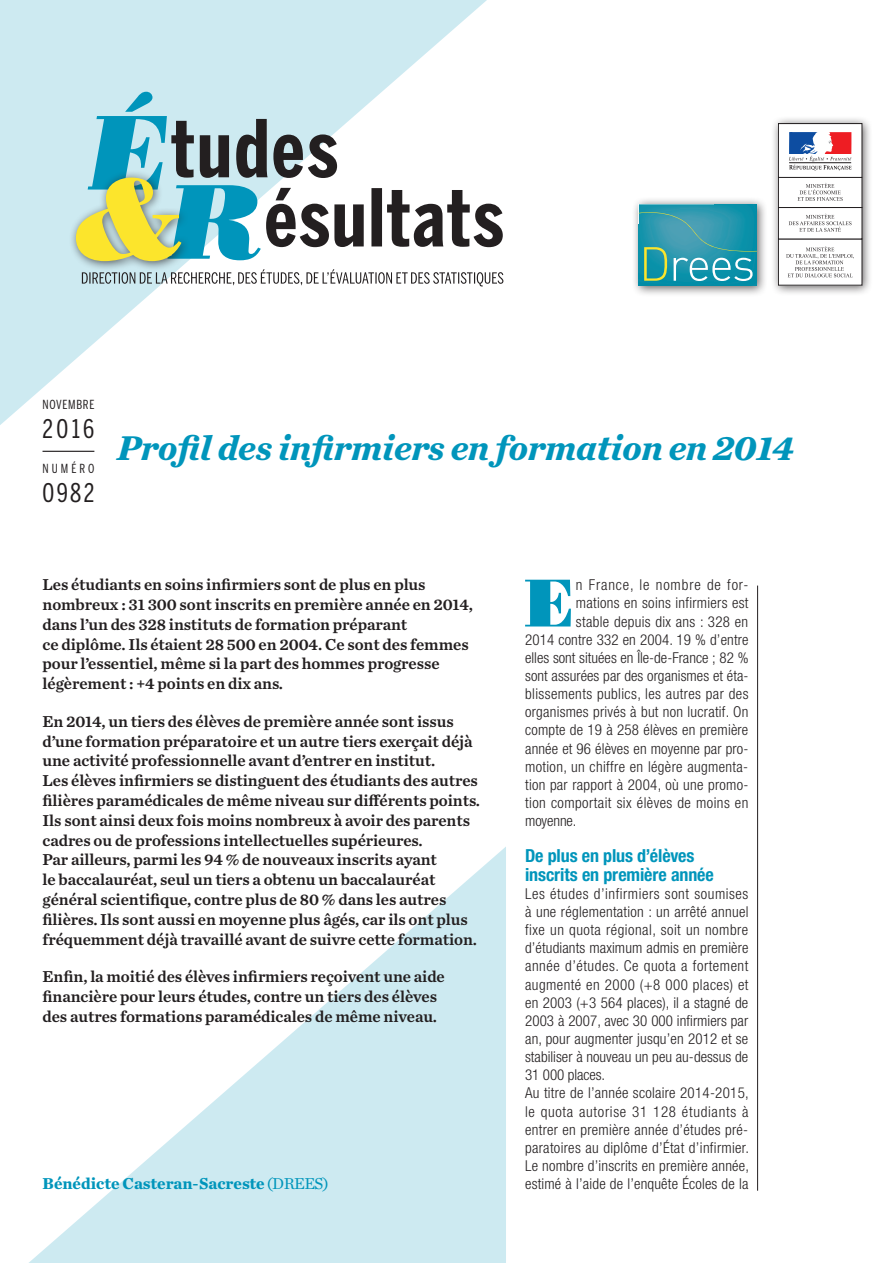
<style>
.page{position:relative;width:893px;height:1263px;background:#fff}
.page>*{position:absolute;margin:0;border:0;box-sizing:border-box;transform-origin:0 0}
.t1{font:66.9px "Bodoni Poster S Si";color:#0095bb}
.t2{font:italic 700 36px "Chronicle Text G4";letter-spacing:-.005em;color:#0095bb}
.t3{font:25.5px "Benton Sans Comp";letter-spacing:.11em;color:#231f20}
.t4{font:700 condensed 18px/18.1px "Helvetica Neue LT Std";letter-spacing:-.005em;color:#0095bb}
.t5{font:16.5px/19.8px "Chronicle Text G4 Semi";letter-spacing:-.005em;color:#231f20}
.t6{font:700 16.5px "Chronicle Text G1";letter-spacing:-.005em;color:#0095bb}
.t7{font:300 condensed 15px/18.1px "Helvetica Neue LT Std";letter-spacing:.02em;color:#231f20}
.t8{font:300 condensed 15px "Helvetica Neue LT Std";color:#231f20}
.t9{font:300 condensed 15px "Helvetica Neue LT Std";letter-spacing:.06em;color:#231f20}
.t10{font:300 condensed 15px "Helvetica Neue LT Std";letter-spacing:-.005em;color:#231f20}
.t11{font:12.45px "Benton Sans Comp";letter-spacing:.055em;color:#231f20}
.s1{font-weight:400}
</style>
<div class="page">
<svg style="left:0;top:0;width:504px;height:425px"></svg>
<svg style="left:29px;top:847px;width:477px;height:416px;fill:#d1ebf2"></svg>
<svg style="left:82px;top:269px;width:421px;height:17px"></svg>
<div style="left:68px;top:170px;width:123px;height:102px;background:#231f20;opacity:.7"></div>
<svg style="left:76px;top:92px;width:427px;height:169px"></svg>
<div style="left:771px;top:116px;width:102px;height:180px;background:#231f20;opacity:.7"></div>
<div style="left:778px;top:177px;width:84px;height:30px;background:#fff"></div>
<div style="left:778px;top:124px;width:84px;height:53px;background:#fff"></div>
<div style="left:778px;top:123px;width:84px;height:55px;border:1px solid #231f20"></div>
<svg style="left:789px;top:132px;width:62px;height:38px"></svg>
<div style="left:778px;top:239px;width:84px;height:46px;background:#fff"></div>
<svg style="left:786px;top:246px;width:68px;height:31px"></svg>
<div style="left:778px;top:207px;width:84px;height:32px;background:#fff"></div>
<div style="left:778px;top:207px;width:84px;height:32px;border:1px solid #231f20"></div>
<svg style="left:789px;top:214px;width:62px;height:18px"></svg>
<svg style="left:797px;top:183px;width:46px;height:18px"></svg>
<div style="left:631px;top:197px;width:136px;height:99px;background:#231f20;opacity:.7"></div>
<img style="left:639px;top:204px;width:118px;height:82px">
<svg style="left:639px;top:212px;width:118px;height:69px;background:#389fae"></svg>
<hr style="left:757px;top:585px;width:1px;height:606px;background:#231f20">
<hr style="left:43px;top:451px;width:51px;height:1px;background:#231f20">
<p class="t11" style="left:43px;top:398px;width:53px">NOVEMBRE</p>
<h3 class="t3" style="left:43px;top:414px;width:53px">2016</h3>
<p class="t11" style="left:43px;top:461px;width:53px">NUMÉRO</p>
<h3 class="t3" style="left:43px;top:478px;width:53px">0982</h3>
<h2 class="t2" style="left:117px;top:419px;width:678px">Profil des infirmiers en formation en 2014</h2>
<p class="t5" style="left:43px;top:574px;width:432px">Les étudiants en soins infirmiers sont de plus en plus nombreux : 31 300 sont inscrits en première année en 2014, dans l’un des 328 instituts de formation préparant<br>ce diplôme. Ils étaient 28 500 en 2004. Ce sont des femmes pour l’essentiel, même si la part des hommes progresse légèrement : +4 points en dix ans.</p>
<p class="t5" style="left:43px;top:710px;width:439px">En 2014, un tiers des élèves de première année sont issus d’une formation préparatoire et un autre tiers exerçait déjà une activité professionnelle avant d’entrer en institut.<br>Les élèves infirmiers se distinguent des étudiants des autres filières paramédicales de même niveau sur différents points.<br>Ils sont ainsi deux fois moins nombreux à avoir des parents cadres ou de professions intellectuelles supérieures.<br>Par ailleurs, parmi les 94 % de nouveaux inscrits ayant<br>le baccalauréat, seul un tiers a obtenu un baccalauréat général scientifique, contre plus de 80 % dans les autres filières. Ils sont aussi en moyenne plus âgés, car ils ont plus fréquemment déjà travaillé avant de suivre cette formation.</p>
<p class="t5" style="left:43px;top:966px;width:404px">Enfin, la moitié des élèves infirmiers reçoivent une aide financière pour leurs études, contre un tiers des élèves des autres formations paramédicales de même niveau.</p>
<p class="t6" style="left:43px;top:1170px;width:288px">Bénédicte Casteran-Sacreste <span class="s1">(DREES)</span></p>
<h1 class="t1" style="left:525px;top:562px;width:50px">E</h1>
<p class="t9" style="left:576px;top:576px;width:174px">n France, le nombre de for-</p>
<p class="t7" style="left:576px;top:594px;width:174px">mations en soins infirmiers est</p>
<p class="t7" style="left:576px;top:612px;width:174px">stable depuis dix ans : 328 en</p>
<p class="t7" style="left:525px;top:630px;width:225px">2014 contre 332 en 2004. 19 % d’entre</p>
<p class="t8" style="left:525px;top:649px;width:225px">elles sont situées en Île-de-France ; 82 %</p>
<p class="t7" style="left:525px;top:666px;width:225px">sont assurées par des organismes et éta-</p>
<p class="t7" style="left:525px;top:685px;width:225px">blissements publics, les autres par des</p>
<p class="t7" style="left:525px;top:703px;width:225px">organismes privés à but non lucratif. On</p>
<p class="t7" style="left:525px;top:721px;width:225px">compte de 19 à 258 élèves en première</p>
<p class="t7" style="left:525px;top:739px;width:225px">année et 96 élèves en moyenne par pro-</p>
<p class="t7" style="left:525px;top:757px;width:225px">motion, un chiffre en légère augmenta-</p>
<p class="t7" style="left:525px;top:775px;width:225px">tion par rapport à 2004, où une promo-</p>
<p class="t7" style="left:525px;top:793px;width:225px">tion comportait six élèves de moins en</p>
<p class="t10" style="left:525px;top:812px;width:53px">moyenne.</p>
<p class="t4" style="left:525px;top:847px;width:190px">De plus en plus d’élèves inscrits en première année</p>
<p class="t7" style="left:525px;top:884px;width:225px">Les études d’infirmiers sont soumises à une réglementation : un arrêté annuel fixe un quota régional, soit un nombre d’étudiants maximum admis en première année d’études. Ce quota a fortement augmenté en 2000 (+8 000 places) et en 2003 (+3 564 places), il a stagné de 2003 à 2007, avec 30 000 infirmiers par an, pour augmenter jusqu’en 2012 et se stabiliser à nouveau un peu au-dessus de 31 000 places.<br>Au titre de l’année scolaire 2014-2015, le quota autorise 31 128 étudiants à entrer en première année d’études pré&shy;paratoires au diplôme d’État d’infirmier.<br>Le nombre d’inscrits en première année, estimé à l’aide de l’enquête Écoles de la</p>
</div>
